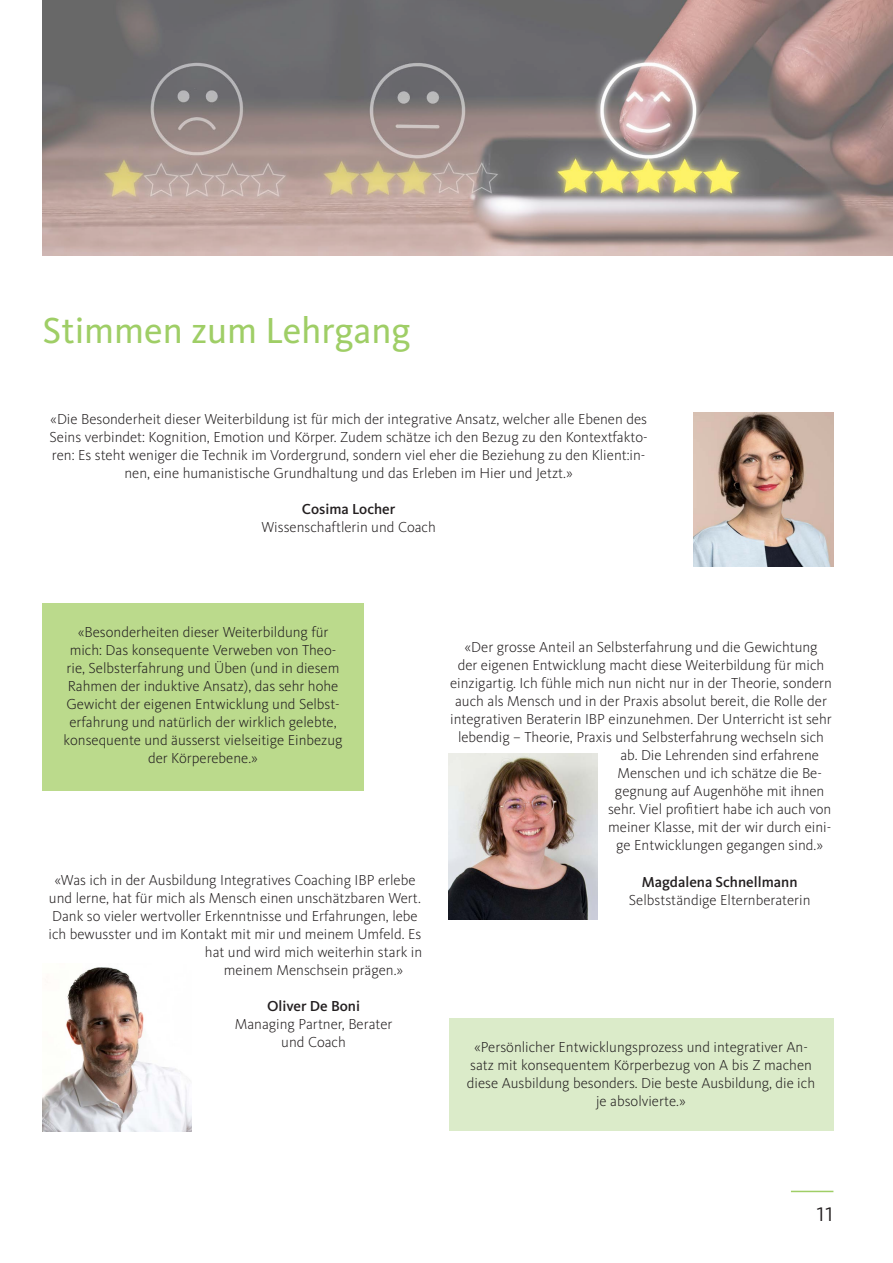
<style>
.page{position:relative;width:893px;height:1263px;background:#fff}
.page>*{position:absolute;margin:0;border:0;box-sizing:border-box;transform-origin:0 0}
.t1{font:37.5px "Kievit OT";color:#9fce66}
.t2{font:300 28.5px "Kievit OT";color:#231f20}
.t3{font:300 15px/18px "Kievit OT";color:#231f20;text-align:center}
.t4{font:500 15px "Kievit OT";color:#231f20}
</style>
<div class="page">
<img style="left:43px;top:0;width:850px;height:255px">
<hr style="left:791px;top:1191px;width:42px;height:1px;background:#9fce66">
<img style="left:693px;top:412px;width:140px;height:155px">
<img style="left:43px;top:967px;width:148px;height:164px">
<div style="left:449px;top:1018px;width:384px;height:113px;background:#dbebc9"></div>
<img style="left:449px;top:753px;width:148px;height:167px">
<div style="left:43px;top:604px;width:321px;height:187px;background:#bbda8c"></div>
<h1 class="t1" style="left:43px;top:310px;width:370px">Stimmen zum Lehrgang</h1>
<p class="t3" style="left:50px;top:410px;width:600px">«Die Besonderheit dieser Weiterbildung ist für mich der integrative Ansatz, welcher alle Ebenen des Seins verbindet: Kognition, Emotion und Körper. Zudem schätze ich den Bezug zu den Kontextfakto&shy;ren: Es steht weniger die Technik im Vordergrund, sondern viel eher die Beziehung zu den Klient:in&shy;nen, eine humanistische Grundhaltung und das Erleben im Hier und Jetzt.»</p>
<p class="t4" style="left:302px;top:500px;width:95px">Cosima Locher</p>
<p class="t3" style="left:261px;top:518px;width:176px">Wissenschaftlerin und Coach</p>
<p class="t3" style="left:64px;top:623px;width:280px">«Besonderheiten dieser Weiterbildung für mich: Das konsequente Verweben von Theo&shy;rie, Selbsterfahrung und Üben (und in diesem Rahmen der induktive Ansatz), das sehr hohe Gewicht der eigenen Entwicklung und Selbst&shy;erfahrung und natürlich der wirklich gelebte, konsequente und äusserst vielseitige Einbezug der Körperebene.»</p>
<p class="t3" style="left:54px;top:871px;width:363px">«Was ich in der Ausbildung Integratives Coaching IBP erlebe</p>
<p class="t3" style="left:49px;top:889px;width:373px">und lerne, hat für mich als Mensch einen unschätzbaren Wert.</p>
<p class="t3" style="left:52px;top:907px;width:367px">Dank so vieler wertvoller Erkenntnisse und Erfahrungen, lebe</p>
<p class="t3" style="left:49px;top:925px;width:374px">ich bewusster und im Kontakt mit mir und meinem Umfeld. Es</p>
<p class="t3" style="left:205px;top:943px;width:219px">hat und wird mich weiterhin stark in</p>
<p class="t3" style="left:224px;top:961px;width:181px">meinem Menschsein prägen.»</p>
<p class="t4" style="left:267px;top:998px;width:95px">Oliver De Boni</p>
<p class="t3" style="left:235px;top:1015px;width:159px">Managing Partner, Berater und Coach</p>
<p class="t3" style="left:464px;top:639px;width:355px">«Der grosse Anteil an Selbsterfahrung und die Gewichtung</p>
<p class="t3" style="left:458px;top:657px;width:368px">der eigenen Entwicklung macht diese Weiterbildung für mich</p>
<p class="t3" style="left:450px;top:675px;width:383px">einzigartig. Ich fühle mich nun nicht nur in der Theorie, sondern</p>
<p class="t3" style="left:455px;top:693px;width:373px">auch als Mensch und in der Praxis absolut bereit, die Rolle der</p>
<p class="t3" style="left:450px;top:711px;width:383px">integrativen Beraterin IBP einzunehmen. Der Unterricht ist sehr</p>
<p class="t3" style="left:458px;top:729px;width:367px">lebendig – Theorie, Praxis und Selbsterfahrung wechseln sich</p>
<p class="t3" style="left:620px;top:747px;width:200px">ab. Die Lehrenden sind erfahrene</p>
<p class="t3" style="left:617px;top:765px;width:206px">Menschen und ich schätze die Be-</p>
<p class="t3" style="left:615px;top:783px;width:211px">gegnung auf Augenhöhe mit ihnen</p>
<p class="t3" style="left:608px;top:801px;width:225px">sehr. Viel profitiert habe ich auch von</p>
<p class="t3" style="left:608px;top:819px;width:225px">meiner Klasse, mit der wir durch eini-</p>
<p class="t3" style="left:616px;top:837px;width:208px">ge Entwicklungen gegangen sind.»</p>
<p class="t4" style="left:642px;top:873px;width:157px">Magdalena Schnellmann</p>
<p class="t3" style="left:629px;top:891px;width:183px">Selbstständige Elternberaterin</p>
<p class="t3" style="left:467px;top:1038px;width:350px">«Persönlicher Entwicklungsprozess und integrativer An&shy;satz mit konsequentem Körperbezug von A bis Z machen diese Ausbildung besonders. Die beste Ausbildung, die ich je absolvierte.»</p>
<h2 class="t2" style="left:816px;top:1195px;width:19px">11</h2>
</div>
